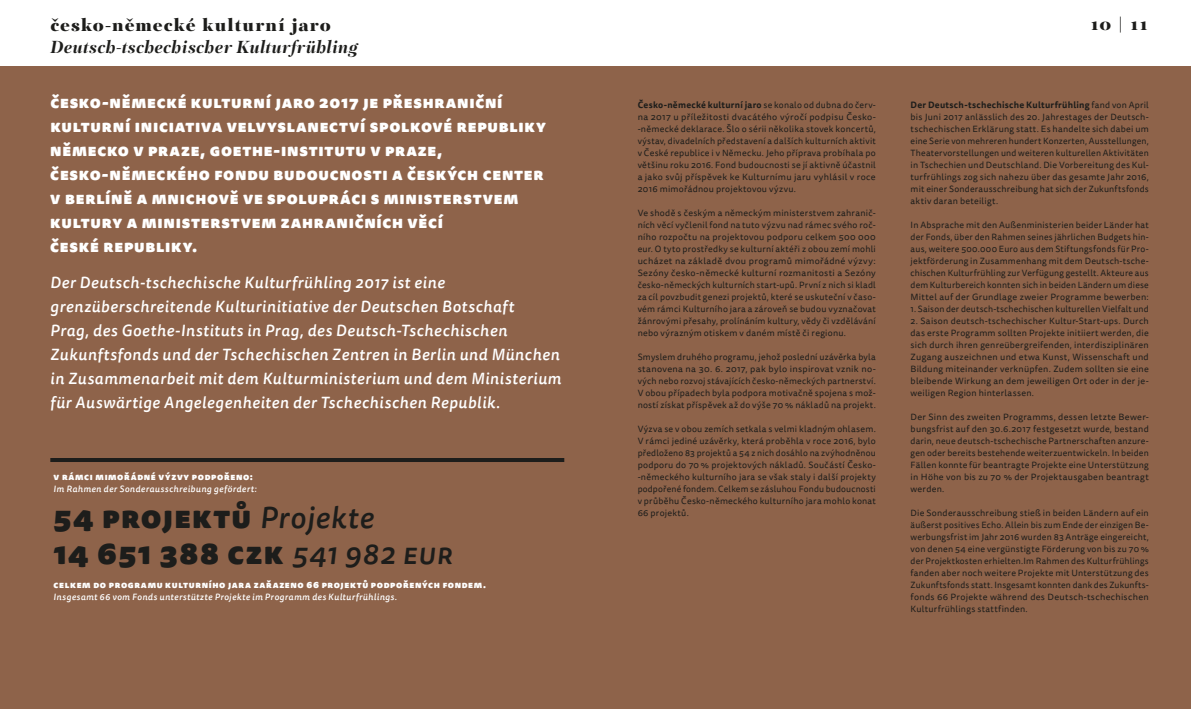
<style>
.page{position:relative;width:1191px;height:709px;background:#fff}
.page>*{position:absolute;margin:0;border:0;box-sizing:border-box;transform-origin:0 0}
.t1{font:900 30px/36px "Tisa Sans Pro";letter-spacing:.045em;color:#1d1d1b}
.t2{font:italic 700 18px "PF Regal Display Pro";letter-spacing:.02em;color:#1d1d1b}
.t3{font:900 18px "PF Regal Display Pro";letter-spacing:.055em;color:#1d1d1b}
.t4{font:italic 500 16px/24px "Tisa Sans Pro";letter-spacing:.04em;color:#fff}
.t5{font:900 16px/24px "Tisa Sans Pro";letter-spacing:.05em;color:#fff}
.t6{font:9px/12px "Tisa Sans Pro";letter-spacing:.03em;color:#1d1d1b;text-align:justify}
.t7{font:italic 500 9px "Tisa Sans Pro";letter-spacing:.055em;color:#fff}
.t8{font:900 9px "Tisa Sans Pro";letter-spacing:.07em;color:#fff}
.s1{font-weight:500;font-style:italic}
.s2{font-weight:700}
</style>
<div class="page">
<div style="left:0;top:66px;width:1191px;height:643px;background:#8e634a"></div>
<hr style="left:50px;top:458px;width:514px;height:4px;background:#1d1d1b">
<h2 class="t3" style="left:50px;top:13px;width:282px">česko-německé kulturní jaro</h2>
<h2 class="t2" style="left:50px;top:36px;width:309px">Deutsch-tschechischer Kulturfrühling</h2>
<p class="t5" style="left:50px;top:90px;width:497px">ČESKO-NĚMECKÉ KULTURNÍ JARO 2017 JE PŘESHRANIČNÍ KULTURNÍ INICIATIVA VELVYSLANECTVÍ SPOLKOVÉ REPUBLIKY NĚMECKO V PRAZE, GOETHE-INSTITUTU V PRAZE, ČESKO-NĚMECKÉHO FONDU BUDOUCNOSTI A ČESKÝCH CENTER V BERLÍNĚ A MNICHOVĚ VE SPOLUPRÁCI S MINISTERSTVEM KULTURY A MINISTERSTVEM ZAHRANIČNÍCH VĚCÍ<br>ČESKÉ REPUBLIKY.</p>
<p class="t4" style="left:50px;top:271px;width:512px">Der Deutsch-tschechische Kulturfrühling 2017 ist eine grenzüberschreitende Kulturinitiative der Deutschen Botschaft<br>Prag, des Goethe-Instituts in Prag, des Deutsch-Tschechischen Zukunftsfonds und der Tschechischen Zentren in Berlin und München in Zusammenarbeit mit dem Kulturministerium und dem Ministerium für Auswärtige Angelegenheiten der Tschechischen Republik.</p>
<p class="t8" style="left:54px;top:470px;width:201px">V RÁMCI MIMOŘÁDNÉ VÝZVY PODPOŘENO:</p>
<p class="t7" style="left:54px;top:483px;width:205px">Im Rahmen der Sonderausschreibung gefördert:</p>
<h1 class="t1" style="left:54px;top:499px;width:400px">54 PROJEKTŮ <span class="s1">Projekte<br></span>14 651 388 CZK <span class="s1">541 982 eur</span></h1>
<p class="t8" style="left:54px;top:578px;width:434px">CELKEM DO PROGRAMU KULTURNÍHO JARA ZAŘAZENO 66 PROJEKTŮ PODPOŘENÝCH FONDEM.</p>
<p class="t7" style="left:54px;top:591px;width:345px">Insgesamt 66 vom Fonds unterstützte Projekte im Programm des Kulturfrühlings.</p>
<p class="t6" style="left:637px;top:99px;width:240px"><span class="s2">Česko-německé kulturní jaro</span> se konalo od dubna do červ&shy;na 2017 u příležitosti dvacátého výročí podpisu Česko--německé deklarace. Šlo o sérii několika stovek koncertů, výstav, divadelních představení a dalších kulturních aktivit v České republice i v Německu. Jeho příprava probíhala po většinu roku 2016. Fond budoucnosti se jí aktivně účastnil a jako svůj příspěvek ke Kulturnímu jaru vyhlásil v roce 2016 mimořádnou projektovou výzvu.</p>
<p class="t6" style="left:637px;top:207px;width:240px">Ve shodě s českým a německým ministerstvem zahranič&shy;ních věcí vyčlenil fond na tuto výzvu nad rámec svého roč&shy;ního rozpočtu na projektovou podporu celkem 500 000 eur. O tyto prostředky se kulturní aktéři z obou zemí mohli ucházet na základě dvou programů mimořádné výzvy:<br>Sezóny česko-německé kulturní rozmanitosti a Sezóny česko-německých kulturních start-upů. První z nich si kladl za cíl povzbudit genezi projektů, které se uskuteční v časo&shy;vém rámci Kulturního jara a zároveň se budou vyznačovat žánrovými přesahy, prolínáním kultury, vědy či vzdělávání nebo výrazným otiskem v daném místě či regionu.</p>
<p class="t6" style="left:637px;top:351px;width:240px">Smyslem druhého programu, jehož poslední uzávěrka byla stanovena na 30. 6. 2017, pak bylo inspirovat vznik no&shy;vých nebo rozvoj stávajících česko-německých partnerství.<br>V obou případech byla podpora motivačně spojena s mož&shy;ností získat příspěvek až do výše 70 % nákladů na projekt.</p>
<p class="t6" style="left:637px;top:423px;width:240px">Výzva se v obou zemích setkala s velmi kladným ohlasem.<br>V rámci jediné uzávěrky, která proběhla v roce 2016, bylo předloženo 83 projektů a 54 z nich dosáhlo na zvýhodněnou podporu do 70 % projektových nákladů. Součástí Česko--německého kulturního jara se však staly i další projekty podpořené fondem. Celkem se zásluhou Fondu budoucnosti v průběhu Česko-německého kulturního jara mohlo konat 66 projektů.</p>
<h2 class="t3" style="left:1090px;top:13px;width:59px">10 | 11</h2>
<p class="t6" style="left:910px;top:99px;width:240px"><span class="s2">Der Deutsch-tschechische Kulturfrühling</span> fand von April bis Juni 2017 anlässlich des 20. Jahrestages der Deutsch&shy;tschechischen Erklärung statt. Es handelte sich dabei um eine Serie von mehreren hundert Konzerten, Ausstellungen, Theatervorstellungen und weiteren kulturellen Aktivitäten in Tschechien und Deutschland. Die Vorbereitung des Kul&shy;turfrühlings zog sich nahezu über das gesamte Jahr 2016, mit einer Sonderausschreibung hat sich der Zukunftsfonds aktiv daran beteiligt.</p>
<p class="t6" style="left:910px;top:219px;width:240px">In Absprache mit den Außenministerien beider Länder hat der Fonds, über den Rahmen seines jährlichen Budgets hin&shy;aus, weitere 500.000 Euro aus dem Stiftungsfonds für Pro&shy;jektförderung in Zusammenhang mit dem Deutsch-tsche&shy;chischen Kulturfrühling zur Verfügung gestellt. Akteure aus dem Kulturbereich konnten sich in beiden Ländern um diese Mittel auf der Grundlage zweier Programme bewerben:</p>
<p class="t6" style="left:910px;top:303px;width:240px">1. Saison der deutsch-tschechischen kulturellen Vielfalt und</p>
<p class="t6" style="left:910px;top:315px;width:240px">2. Saison deutsch-tschechischer Kultur-Start-ups. Durch das erste Programm sollten Projekte initiiert werden, die sich durch ihren genreübergreifenden, interdisziplinären Zugang auszeichnen und etwa Kunst, Wissenschaft und Bildung miteinander verknüpfen. Zudem sollten sie eine bleibende Wirkung an dem jeweiligen Ort oder in der je&shy;weiligen Region hinterlassen.</p>
<p class="t6" style="left:910px;top:411px;width:240px">Der Sinn des zweiten Programms, dessen letzte Bewer&shy;bungsfrist auf den 30.6.2017 festgesetzt wurde, bestand darin, neue deutsch-tschechische Partnerschaften anzure&shy;gen oder bereits bestehende weiterzuentwickeln. In beiden Fällen konnte für beantragte Projekte eine Unterstützung in Höhe von bis zu 70 % der Projektausgaben beantragt werden.</p>
<p class="t6" style="left:910px;top:507px;width:240px">Die Sonderausschreibung stieß in beiden Ländern auf ein äußerst positives Echo. Allein bis zum Ende der einzigen Be&shy;werbungsfrist im Jahr 2016 wurden 83 Anträge eingereicht, von denen 54 eine vergünstigte Förderung von bis zu 70 % der Projektkosten erhielten.Im Rahmen des Kulturfrühlings fanden aber noch weitere Projekte mit Unterstützung des Zukunftsfonds statt. Insgesamt konnten dank des Zukunfts&shy;fonds 66 Projekte während des Deutsch-tschechischen Kulturfrühlings stattfinden.</p>
</div>
